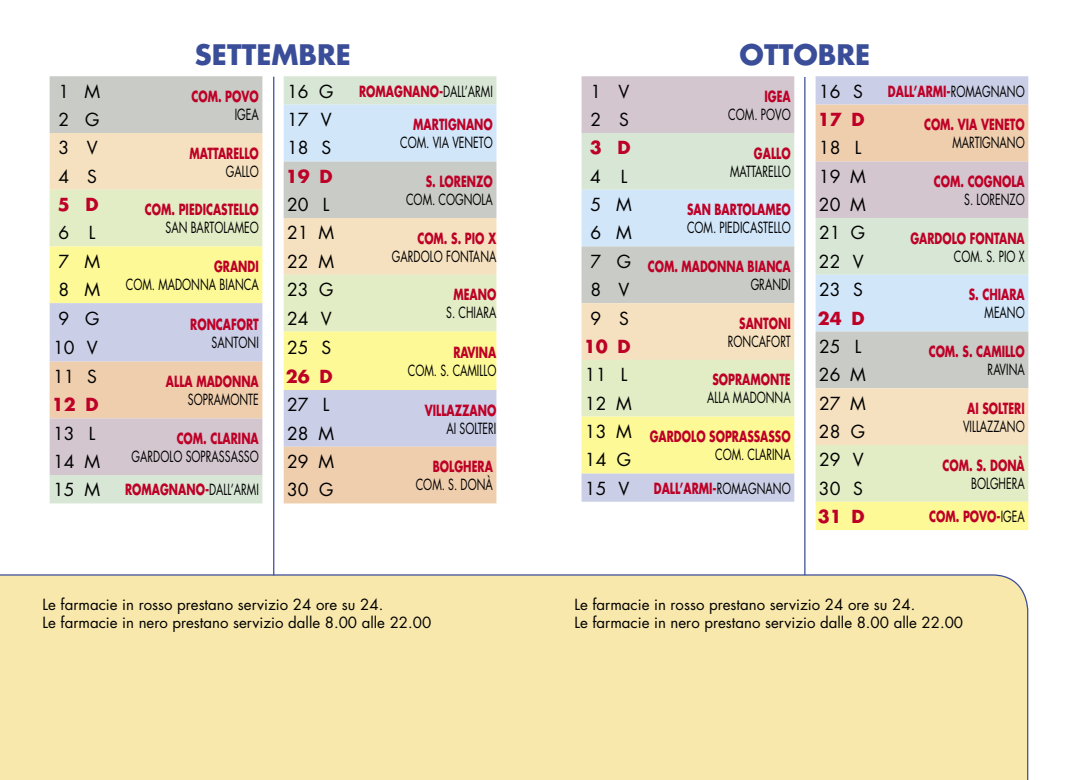
<style>
.page{position:relative;width:1078px;height:780px;background:#fff}
.page>*{position:absolute;margin:0;border:0;box-sizing:border-box;transform-origin:0 0}
.t1{font:700 27.5px "Futura Std";color:#3a4d98}
.t2{font:17.5px "Futura Std";color:#000}
.t3{font:700 17.5px "Futura Std";color:#be0027}
.t4{font:700 15px/18px "Futura Std";color:#be0027;text-align:right;scale:.7 1}
.t5{font:15px "Futura Std";color:#000;scale:.7 1}
.t6{font:15px/18px "Futura Std";color:#000}
.s1{font-weight:400;color:#000}
</style>
<div class="page">
<div style="left:0;top:574px;width:1028px;height:206px;background:#f8e8ac"></div>
<hr style="left:273px;top:77px;width:1px;height:498px;background:#3a4d98">
<hr style="left:804px;top:77px;width:1px;height:498px;background:#3a4d98">
<svg style="left:50px;top:76px;width:446px;height:57px;background:#d0d6ce"></svg>
<div style="left:283px;top:105px;width:213px;height:28px;background:#d1e6f9"></div>
<svg style="left:50px;top:133px;width:446px;height:57px;background:#e2ded1"></svg>
<svg style="left:50px;top:190px;width:446px;height:56px;background:#e1e2c6"></svg>
<svg style="left:50px;top:246px;width:446px;height:57px;background:#f4f0b0"></svg>
<svg style="left:50px;top:303px;width:446px;height:58px;background:#dee1cc"></svg>
<svg style="left:50px;top:361px;width:446px;height:142px;background:#e5d8c1"></svg>
<div style="left:50px;top:418px;width:212px;height:57px;background:#d3c6cf"></div>
<svg style="left:581px;top:76px;width:447px;height:57px;background:#d2cbd8"></svg>
<div style="left:815px;top:105px;width:213px;height:28px;background:#efceae"></div>
<svg style="left:581px;top:133px;width:447px;height:57px;background:#dedacc"></svg>
<svg style="left:581px;top:190px;width:447px;height:56px;background:#d5dfe6"></svg>
<svg style="left:581px;top:246px;width:447px;height:57px;background:#d1dad8"></svg>
<svg style="left:581px;top:303px;width:447px;height:57px;background:#e2ded1"></svg>
<svg style="left:581px;top:360px;width:447px;height:56px;background:#e2e2c6"></svg>
<svg style="left:581px;top:416px;width:447px;height:114px"></svg>
<h1 class="t1" style="left:195px;top:37px;width:157px">SETTEMBRE</h1>
<h1 class="t1" style="left:739px;top:37px;width:132px">OTTOBRE</h1>
<p class="t2" style="left:58px;top:80px;width:43px">1 M</p>
<p class="t4" style="left:191px;top:87px;width:98px">COM. POVO</p>
<p class="t5" style="left:235px;top:105px;width:36px">IGEA</p>
<p class="t2" style="left:287px;top:80px;width:48px">16 G</p>
<p class="t4" style="left:359px;top:82px;width:192px">ROMAGNANO-<span class="s1">DALL’ARMI</span></p>
<p class="t2" style="left:58px;top:108px;width:42px">2 G</p>
<p class="t2" style="left:287px;top:108px;width:46px">17 V</p>
<p class="t4" style="left:413px;top:115px;width:115px">MARTIGNANO</p>
<p class="t5" style="left:400px;top:133px;width:134px">COM. VIA VENETO</p>
<p class="t2" style="left:58px;top:137px;width:41px">3 V</p>
<p class="t4" style="left:189px;top:144px;width:100px">MATTARELLO</p>
<p class="t5" style="left:226px;top:161px;width:48px">GALLO</p>
<p class="t2" style="left:287px;top:137px;width:46px">18 S</p>
<p class="t2" style="left:58px;top:165px;width:40px">4 S</p>
<p class="t3" style="left:286px;top:164px;width:48px">19 D</p>
<p class="t4" style="left:425px;top:172px;width:97px">S. LORENZO</p>
<p class="t5" style="left:406px;top:190px;width:125px">COM. COGNOLA</p>
<p class="t2" style="left:287px;top:193px;width:44px">20 L</p>
<p class="t3" style="left:58px;top:193px;width:42px">5 D</p>
<p class="t4" style="left:145px;top:200px;width:164px">COM. PIEDICASTELLO</p>
<p class="t5" style="left:165px;top:218px;width:135px">SAN BARTOLAMEO</p>
<p class="t2" style="left:58px;top:222px;width:39px">6 L</p>
<p class="t2" style="left:287px;top:222px;width:48px">21 M</p>
<p class="t4" style="left:417px;top:229px;width:114px">COM. S. PIO X</p>
<p class="t5" style="left:392px;top:246px;width:151px">GARDOLO FONTANA</p>
<p class="t2" style="left:58px;top:250px;width:43px">7 M</p>
<p class="t4" style="left:214px;top:257px;width:65px">GRANDI</p>
<p class="t5" style="left:126px;top:275px;width:191px">COM. MADONNA BIANCA</p>
<p class="t2" style="left:287px;top:250px;width:48px">22 M</p>
<p class="t2" style="left:58px;top:278px;width:43px">8 M</p>
<p class="t2" style="left:287px;top:278px;width:48px">23 G</p>
<p class="t4" style="left:453px;top:285px;width:63px">MEANO</p>
<p class="t5" style="left:446px;top:303px;width:73px">S. CHIARA</p>
<p class="t2" style="left:287px;top:307px;width:46px">24 V</p>
<p class="t2" style="left:58px;top:307px;width:42px">9 G</p>
<p class="t4" style="left:190px;top:315px;width:99px">RONCAFORT</p>
<p class="t5" style="left:211px;top:332px;width:69px">SANTONI</p>
<p class="t2" style="left:53px;top:336px;width:46px">10 V</p>
<p class="t2" style="left:287px;top:336px;width:46px">25 S</p>
<p class="t4" style="left:453px;top:343px;width:63px">RAVINA</p>
<p class="t5" style="left:408px;top:361px;width:128px">COM. S. CAMILLO</p>
<p class="t3" style="left:286px;top:365px;width:48px">26 D</p>
<p class="t2" style="left:53px;top:365px;width:46px">11 S</p>
<p class="t4" style="left:166px;top:372px;width:134px">ALLA MADONNA</p>
<p class="t5" style="left:188px;top:390px;width:103px">SOPRAMONTE</p>
<p class="t3" style="left:52px;top:393px;width:48px">12 D</p>
<p class="t2" style="left:287px;top:394px;width:44px">27 L</p>
<p class="t4" style="left:424px;top:400px;width:104px">VILLAZZANO</p>
<p class="t5" style="left:446px;top:418px;width:73px">AI SOLTERI</p>
<p class="t2" style="left:287px;top:422px;width:48px">28 M</p>
<p class="t2" style="left:53px;top:422px;width:44px">13 L</p>
<p class="t4" style="left:177px;top:429px;width:119px">COM. CLARINA</p>
<p class="t5" style="left:132px;top:447px;width:183px">GARDOLO SOPRASSASSO</p>
<p class="t2" style="left:53px;top:450px;width:48px">14 M</p>
<p class="t2" style="left:287px;top:450px;width:48px">29 M</p>
<p class="t4" style="left:433px;top:457px;width:87px">BOLGHERA</p>
<p class="t5" style="left:415px;top:475px;width:112px">COM. S. DONÀ</p>
<p class="t2" style="left:53px;top:479px;width:48px">15 M</p>
<p class="t4" style="left:125px;top:480px;width:192px">ROMAGNANO-<span class="s1">DALL’ARMI</span></p>
<p class="t2" style="left:287px;top:479px;width:48px">30 G</p>
<p class="t2" style="left:818px;top:80px;width:46px">16 S</p>
<p class="t4" style="left:887px;top:82px;width:197px">DALL’ARMI-<span class="s1">ROMAGNANO</span></p>
<p class="t2" style="left:590px;top:80px;width:41px">1 V</p>
<p class="t4" style="left:764px;top:87px;width:39px">IGEA</p>
<p class="t5" style="left:728px;top:105px;width:91px">COM. POVO</p>
<p class="t2" style="left:590px;top:108px;width:40px">2 S</p>
<p class="t3" style="left:817px;top:108px;width:48px">17 D</p>
<p class="t4" style="left:923px;top:115px;width:145px">COM. VIA VENETO</p>
<p class="t5" style="left:952px;top:133px;width:105px">MARTIGNANO</p>
<p class="t3" style="left:589px;top:136px;width:42px">3 D</p>
<p class="t4" style="left:753px;top:144px;width:54px">GALLO</p>
<p class="t5" style="left:730px;top:161px;width:88px">MATTARELLO</p>
<p class="t2" style="left:818px;top:137px;width:44px">18 L</p>
<p class="t2" style="left:590px;top:165px;width:39px">4 L</p>
<p class="t2" style="left:818px;top:165px;width:48px">19 M</p>
<p class="t4" style="left:933px;top:172px;width:131px">COM. COGNOLA</p>
<p class="t5" style="left:963px;top:190px;width:88px">S. LORENZO</p>
<p class="t2" style="left:590px;top:193px;width:43px">5 M</p>
<p class="t4" style="left:686px;top:200px;width:150px">SAN BARTOLAMEO</p>
<p class="t5" style="left:686px;top:218px;width:150px">COM. PIEDICASTELLO</p>
<p class="t2" style="left:818px;top:193px;width:48px">20 M</p>
<p class="t2" style="left:590px;top:222px;width:43px">6 M</p>
<p class="t2" style="left:818px;top:222px;width:48px">21 G</p>
<p class="t4" style="left:910px;top:229px;width:165px">GARDOLO FONTANA</p>
<p class="t5" style="left:953px;top:246px;width:103px">COM. S. PIO X</p>
<p class="t4" style="left:590px;top:257px;width:288px"><sup>7</sup> <sup>G</sup> COM. MADONNA BIANCA<br><span class="s1">GRANDI</span></p>
<p class="t2" style="left:818px;top:250px;width:46px">22 V</p>
<p class="t2" style="left:590px;top:278px;width:41px">8 V</p>
<p class="t2" style="left:818px;top:278px;width:46px">23 S</p>
<p class="t4" style="left:968px;top:285px;width:81px">S. CHIARA</p>
<p class="t5" style="left:984px;top:303px;width:59px">MEANO</p>
<p class="t3" style="left:817px;top:306px;width:48px">24 D</p>
<p class="t2" style="left:590px;top:307px;width:40px">9 S</p>
<p class="t4" style="left:739px;top:314px;width:75px">SANTONI</p>
<p class="t5" style="left:727px;top:331px;width:91px">RONCAFORT</p>
<p class="t3" style="left:583px;top:335px;width:48px">10 D</p>
<p class="t2" style="left:818px;top:335px;width:44px">25 L</p>
<p class="t4" style="left:928px;top:342px;width:139px">COM. S. CAMILLO</p>
<p class="t5" style="left:987px;top:360px;width:55px">RAVINA</p>
<p class="t2" style="left:818px;top:363px;width:48px">26 M</p>
<p class="t2" style="left:584px;top:363px;width:44px">11 L</p>
<p class="t4" style="left:712px;top:370px;width:113px">SOPRAMONTE</p>
<p class="t5" style="left:707px;top:388px;width:121px">ALLA MADONNA</p>
<p class="t2" style="left:585px;top:392px;width:48px">12 M</p>
<p class="t2" style="left:818px;top:392px;width:48px">27 M</p>
<p class="t4" style="left:966px;top:399px;width:84px">AI SOLTERI</p>
<p class="t5" style="left:962px;top:416px;width:90px">VILLAZZANO</p>
<p class="t4" style="left:584px;top:427px;width:295px"><sup>13</sup> <sup>M</sup> GARDOLO SOPRASSASSO<br><span class="s1">COM. CLARINA</span></p>
<p class="t2" style="left:818px;top:420px;width:48px">28 G</p>
<p class="t2" style="left:585px;top:449px;width:48px">14 G</p>
<p class="t2" style="left:818px;top:449px;width:46px">29 V</p>
<p class="t4" style="left:942px;top:455px;width:119px">COM. S. DONÀ</p>
<p class="t5" style="left:970px;top:473px;width:78px">BOLGHERA</p>
<p class="t2" style="left:584px;top:477px;width:46px">15 V</p>
<p class="t4" style="left:653px;top:479px;width:197px">DALL’ARMI-<span class="s1">ROMAGNANO</span></p>
<p class="t2" style="left:818px;top:477px;width:46px">30 S</p>
<p class="t3" style="left:817px;top:505px;width:48px">31 D</p>
<p class="t4" style="left:929px;top:507px;width:138px">COM. POVO-<span class="s1">IGEA</span></p>
<p class="t6" style="left:43px;top:595px;width:390px">Le farmacie in rosso prestano servizio 24 ore su 24.<br>Le farmacie in nero prestano servizio dalle 8.00 alle 22.00</p>
<p class="t6" style="left:574px;top:595px;width:390px">Le farmacie in rosso prestano servizio 24 ore su 24.<br>Le farmacie in nero prestano servizio dalle 8.00 alle 22.00</p>
</div>
